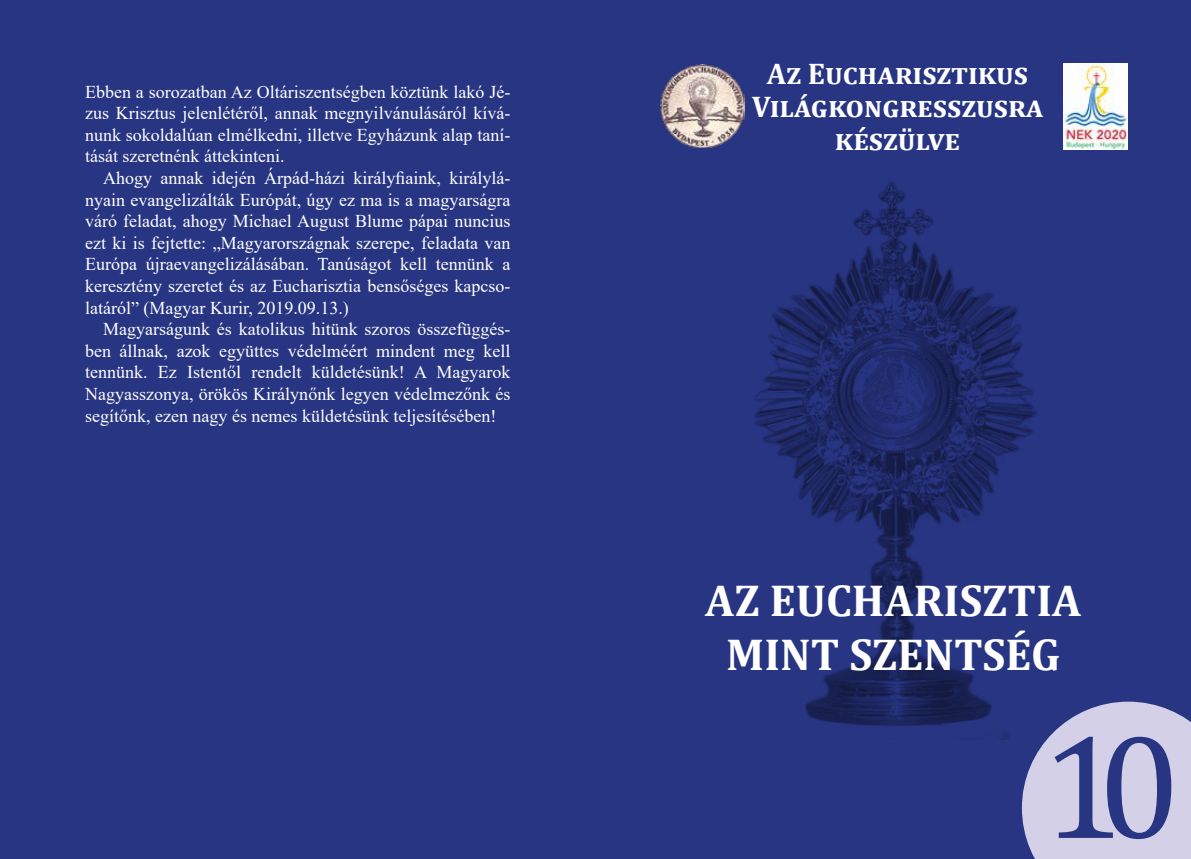
<style>
.page{position:relative;width:1191px;height:859px;background:#283583}
.page>*{position:absolute;margin:0;border:0;box-sizing:border-box;transform-origin:0 0}
.t1{font:150px "Cambria 2";color:#283583}
.t2{font:700 45px/54px "Cambria";color:#fff;text-align:center}
.t3{font:700 30px/33px "Cambria";color:#fff;text-align:center}
.t4{font:18px/21.6px "Times New Roman";color:#fff;text-align:justify}
.t5{font:18px "Times New Roman PSMT2";color:#fff}
.s1{font-family:"Times New Roman PSMT2"}
</style>
<div class="page">
<img style="left:755px;top:181px;width:282px;height:558px">
<img style="left:1063px;top:64px;width:64px;height:85px">
<img style="left:660px;top:64px;width:84px;height:84px">
<svg style="left:1022px;top:702px;width:169px;height:157px;background:#bfbedb"></svg>
<p class="t5" style="left:85px;top:79px;width:427px">Ebben a sorozatban Az Oltáriszentségben köztünk lakó Jé-</p>
<p class="t4" style="left:85px;top:102px;width:427px">zus Krisztus jelenlétéről, annak megnyilvánulásáról kívá&shy;nunk sokoldalúan elmélkedni, illetve Egyházunk alap taní<span class="s1">-</span></p>
<p class="t5" style="left:85px;top:144px;width:201px">tását szeretnénk áttekinteni.</p>
<p class="t4" style="left:85px;top:167px;width:427px;text-indent:18px">Ahogy annak idején Árpád-házi királyfiaink, királylá&shy;nyain evangelizálták Európát, úgy ez ma is a magyarságra váró feladat, ahogy Michael August Blume pápai nuncius ezt ki is fejtette: „Magyarországnak szerepe, feladata van Európa újraevangelizálásában. Tanúságot kell tennünk a keresztény szeretet és az Eucharisztia bensőséges kapcso&shy;latáról” (Magyar Kurir, 2019.09.13.)</p>
<p class="t4" style="left:85px;top:318px;width:427px;text-indent:18px">Magyarságunk és katolikus hitünk szoros összefüggés&shy;ben állnak, azok együttes védelméért mindent meg kell tennünk. Ez Istentől rendelt küldetésünk! A Magyarok Nagyasszonya, örökös Királynőnk legyen védelmezőnk és segítőnk, ezen nagy és nemes küldetésünk teljesítésében!</p>
<h3 class="t3" style="left:751px;top:56px;width:293px">Az Eucharisztikus<br>Világkongresszusra készülve</h3>
<h2 class="t2" style="left:705px;top:572px;width:378px">AZ EUCHARISZTIA<br>MINT SZENTSÉG</h2>
<h1 class="t1" style="left:1041px;top:698px;width:141px">10</h1>
</div>
